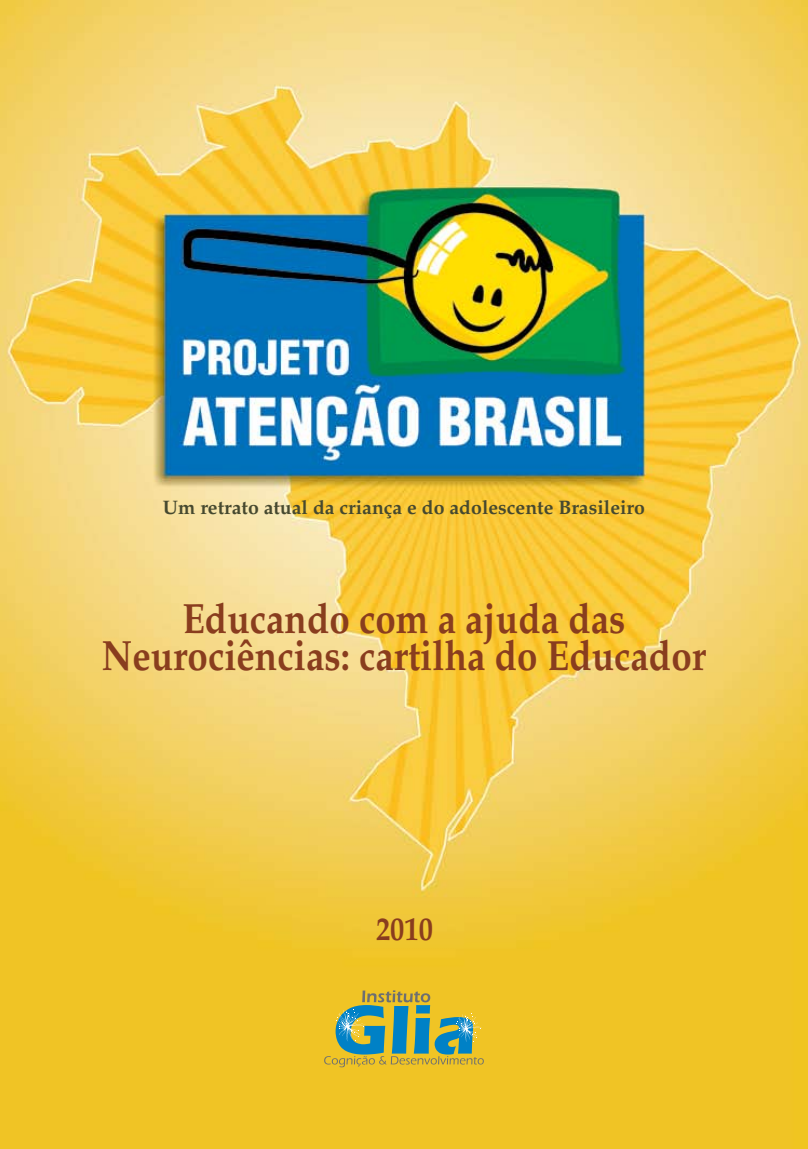
<style>
.page{position:relative;width:808px;height:1149px;background:#fff}
.page>*{position:absolute;margin:0;border:0;box-sizing:border-box;transform-origin:0 0}
.t1{font:700 42.3px/37.5px "Palatino";color:#893d1e;text-align:center;scale:.87 1}
.t2{font:700 32.85px "Palatino";color:#893d1e;scale:.87 1}
.t3{font:700 19.5px "Palatino";color:#46492f}
</style>
<div class="page">
<img style="left:0;top:0;width:808px;height:1148px">
<svg style="left:324px;top:990px;width:160px;height:76px;background:#a0ab5d"></svg>
<p class="t3" style="left:163px;top:495px;width:484px">Um retrato atual da criança e do adolescente Brasileiro</p>
<p class="t1" style="left:102px;top:599px;width:696px">Educando com a ajuda das<br>Neurociências: cartilha do Educador</p>
<p class="t2" style="left:376px;top:909px;width:67px">2010</p>
</div>
